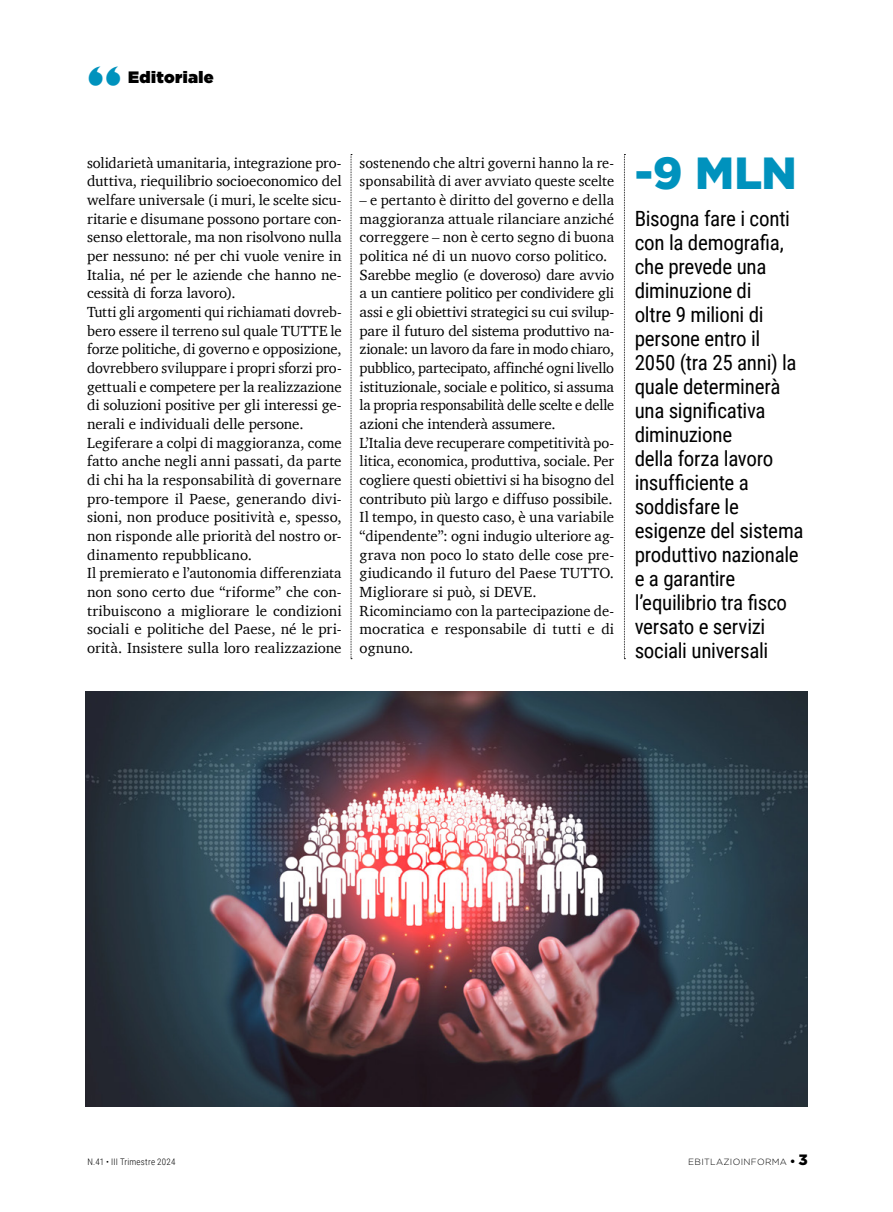
<style>
.page{position:relative;width:893px;height:1212px;background:#fff}
.page>*{position:absolute;margin:0;border:0;box-sizing:border-box;transform-origin:0 0}
.frase{font:900 45px "Gotham";color:#0092bd}
.rubrica{font:800 42px "Gill Sans";color:#0092bd}
.frase-2{font:21px/24px "Roboto Condensed";letter-spacing:-.015em;color:#000}
.rubrica-2{font:900 16.5px "Gotham";letter-spacing:.02em;color:#000}
.testo{font:15px/18.8px "Charter";color:#000;text-align:justify}
.testo-2{font:15px/18.8px "Charter";color:#000;text-align:justify;scale:.96 1}
.t1{font:300 9px "Roboto Condensed";letter-spacing:.025em;color:#000}
.t2{font:300 9px "Gotham";letter-spacing:.035em;color:#000}
.s1{font-weight:900;font-size:10.5px}
.s2{font-weight:900;font-size:15px}
</style>
<div class="page">
<img style="left:85px;top:692px;width:723px;height:414px">
<svg style="left:624px;top:154px;width:1px;height:505px"></svg>
<svg style="left:351px;top:154px;width:1px;height:505px"></svg>
<p class="rubrica" style="left:87px;top:50px;width:36px">“</p>
<p class="rubrica-2" style="left:128px;top:65px;width:87px">Editoriale</p>
<p class="testo" style="left:87px;top:153px;width:256px">solidarietà umanitaria, integrazione pro&shy;duttiva, riequilibrio socioeconomico del welfare universale (i muri, le scelte sicu&shy;ritarie e disumane possono portare con&shy;senso elettorale, ma non risolvono nulla per nessuno: né per chi vuole venire in Italia, né per le aziende che hanno ne&shy;cessità di forza lavoro).</p>
<p class="testo-2" style="left:87px;top:302px;width:267px">Tutti gli argomenti qui richiamati dovreb&shy;bero essere il terreno sul quale TUTTE le forze politiche, di governo e opposizione, dovrebbero sviluppare i propri sforzi pro&shy;gettuali e competere per la realizzazione di soluzioni positive per gli interessi ge&shy;nerali e individuali delle persone.</p>
<p class="testo" style="left:87px;top:433px;width:256px">Legiferare a colpi di maggioranza, come fatto anche negli anni passati, da parte di chi ha la responsabilità di governare pro-tempore il Paese, generando divi&shy;sioni, non produce positività e, spesso, non risponde alle priorità del nostro or&shy;dinamento repubblicano.</p>
<p class="testo" style="left:87px;top:564px;width:256px">Il premierato e l’autonomia differenziata non sono certo due “riforme” che con&shy;tribuiscono a migliorare le condizioni sociali e politiche del Paese, né le pri&shy;orità. Insistere sulla loro realizzazione</p>
<p class="testo-2" style="left:360px;top:153px;width:267px">sostenendo che altri governi hanno la re&shy;sponsabilità di aver avviato queste scelte</p>
<p class="testo" style="left:360px;top:190px;width:256px">– e pertanto è diritto del governo e della maggioranza attuale rilanciare anziché correggere – non è certo segno di buona politica né di un nuovo corso politico.</p>
<p class="testo" style="left:360px;top:265px;width:256px">Sarebbe meglio (e doveroso) dare avvio a un cantiere politico per condividere gli assi e gli obiettivi strategici su cui svilup&shy;pare il futuro del sistema produttivo na&shy;zionale: un lavoro da fare in modo chiaro, pubblico, partecipato, affinché ogni livello istituzionale, sociale e politico, si assuma la propria responsabilità delle scelte e delle azioni che intenderà assumere.</p>
<p class="testo" style="left:360px;top:433px;width:256px">L’Italia deve recuperare competitività po&shy;litica, economica, produttiva, sociale. Per cogliere questi obiettivi si ha bisogno del contributo più largo e diffuso possibile.</p>
<p class="testo" style="left:360px;top:508px;width:256px">Il tempo, in questo caso, è una variabile “dipendente”: ogni indugio ulteriore ag&shy;grava non poco lo stato delle cose pre&shy;giudicando il futuro del Paese TUTTO.</p>
<p class="testo" style="left:360px;top:582px;width:179px">Migliorare si può, si DEVE.</p>
<p class="testo" style="left:360px;top:601px;width:256px">Ricominciamo con la partecipazione de&shy;mocratica e responsabile di tutti e di ognuno.</p>
<p class="frase" style="left:635px;top:142px;width:164px">-9 MLN</p>
<p class="frase-2" style="left:635px;top:206px;width:170px">Bisogna fare i conti con la demografia, che prevede una diminuzione di<br>oltre 9 milioni di persone entro il<br>2050 (tra 25 anni) la quale determinerà una significativa diminuzione<br>della forza lavoro insufficiente a soddisfare le esigenze del sistema produttivo nazionale e a garantire l’equilibrio tra fisco versato e servizi sociali universali</p>
<p class="t1" style="left:87px;top:1155px;width:90px">N.41 • III Trimestre 2024</p>
<p class="t2" style="left:688px;top:1156px;width:121px">EBITLAZIOINFORMA <span class="s1">•</span> <span class="s2">3</span></p>
</div>
